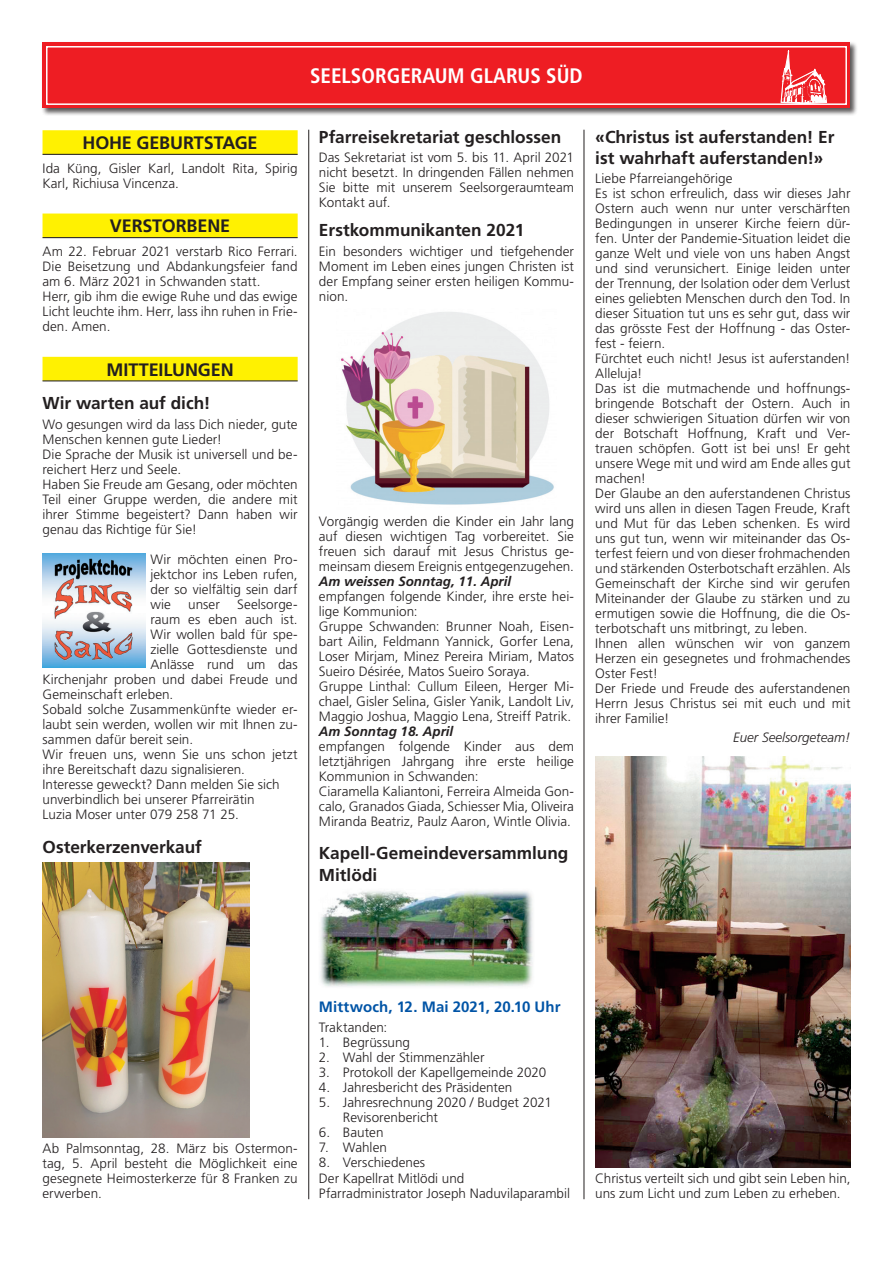
<style>
.page{position:relative;width:893px;height:1263px;background:#fff}
.page>*{position:absolute;margin:0;border:0;box-sizing:border-box;transform-origin:0 0}
.t1{font:700 condensed 21px "Frutiger LT Pro";color:#fff}
.t2{font:700 18px "Frutiger LT Pro";letter-spacing:-.01em;color:#231f20}
.t3{font:700 17.25px/21px "Frutiger LT Pro";color:#231f20}
.t4{font:700 15px "Frutiger LT Pro";letter-spacing:.005em;color:#0154a6}
.t5{font:300 13.5px/15px "Frutiger LT Pro";letter-spacing:.005em;color:#231f20}
.t6{font:italic 700 13.5px "Frutiger LT Pro";color:#231f20}
.t7{font:italic 300 13.5px "Frutiger LT Pro";color:#231f20}
</style>
<div class="page">
<hr style="left:308px;top:130px;width:1px;height:1069px;background:#231f20">
<hr style="left:583px;top:130px;width:1px;height:1069px;background:#231f20">
<div style="left:41px;top:41px;width:817px;height:75px;background:#231f20;opacity:.75"></div>
<div style="left:43px;top:43px;width:807px;height:65px;background:#ee1d23"></div>
<div style="left:46px;top:46px;width:801px;height:59px;border:2px solid #fff"></div>
<svg style="left:780px;top:41px;width:47px;height:64px"></svg>
<div style="left:43px;top:130px;width:255px;height:24px;background:#fff101"></div>
<hr style="left:43px;top:154px;width:255px;height:1px;background:#231f20">
<div style="left:43px;top:214px;width:255px;height:24px;background:#fff101"></div>
<hr style="left:43px;top:237px;width:255px;height:1px;background:#231f20">
<div style="left:43px;top:357px;width:255px;height:24px;background:#fff101"></div>
<hr style="left:43px;top:380px;width:255px;height:1px;background:#231f20">
<img style="left:43px;top:862px;width:206px;height:276px">
<img style="left:320px;top:890px;width:213px;height:97px">
<img style="left:595px;top:756px;width:255px;height:412px">
<img style="left:43px;top:553px;width:102px;height:115px">
<img style="left:341px;top:312px;width:213px;height:193px">
<p class="t1" style="left:310px;top:63px;width:274px">SEELSORGERAUM GLARUS SÜD</p>
<h2 class="t2" style="left:83px;top:132px;width:177px">HOHE GEBURTSTAGE</h2>
<p class="t5" style="left:43px;top:161px;width:257px">Ida Küng, Gisler Karl, Landolt Rita, Spirig<br>Karl, Richiusa Vincenza.</p>
<h2 class="t2" style="left:110px;top:215px;width:122px">VERSTORBENE</h2>
<p class="t5" style="left:43px;top:244px;width:257px">Am 22. Februar 2021 verstarb Rico Ferrari.<br>Die Beisetzung und Abdankungsfeier fand am 6. März 2021 in Schwanden statt.<br>Herr, gib ihm die ewige Ruhe und das ewige Licht leuchte ihm. Herr, lass ihn ruhen in Frie&shy;den. Amen.</p>
<h2 class="t2" style="left:107px;top:359px;width:129px">MITTEILUNGEN</h2>
<p class="t3" style="left:43px;top:393px;width:169px">Wir warten auf dich!</p>
<p class="t5" style="left:43px;top:417px;width:257px">Wo gesungen wird da lass Dich nieder, gute Menschen kennen gute Lieder!<br>Die Sprache der Musik ist universell und be&shy;reichert Herz und Seele.<br>Haben Sie Freude am Gesang, oder möchten Teil einer Gruppe werden, die andere mit ihrer Stimme begeistert? Dann haben wir genau das Richtige für Sie!</p>
<p class="t5" style="left:150px;top:552px;width:149px;text-align:justify">Wir möchten einen Pro&shy;jektchor ins Leben rufen, der so vielfältig sein darf wie</p>
<p class="t5" style="left:188px;top:597px;width:33px">unser</p>
<p class="t5" style="left:237px;top:597px;width:62px">Seelsorge-</p>
<p class="t5" style="left:150px;top:612px;width:149px">raum es eben auch ist.</p>
<p class="t5" style="left:150px;top:627px;width:149px">Wir wollen bald für spe-</p>
<p class="t5" style="left:150px;top:642px;width:149px">zielle Gottesdienste und</p>
<p class="t5" style="left:150px;top:657px;width:149px">Anlässe rund um das</p>
<p class="t5" style="left:43px;top:672px;width:257px">Kirchenjahr proben und dabei Freude und</p>
<p class="t5" style="left:43px;top:687px;width:132px">Gemeinschaft erleben.</p>
<p class="t5" style="left:43px;top:702px;width:257px">Sobald solche Zusammenkünfte wieder er-</p>
<p class="t5" style="left:43px;top:717px;width:257px">laubt sein werden, wollen wir mit Ihnen zu-</p>
<p class="t5" style="left:43px;top:732px;width:152px">sammen dafür bereit sein.</p>
<p class="t5" style="left:43px;top:747px;width:257px">Wir freuen uns, wenn Sie uns schon jetzt</p>
<p class="t5" style="left:43px;top:762px;width:204px">ihre Bereitschaft dazu signalisieren.</p>
<p class="t5" style="left:43px;top:777px;width:239px">Interesse geweckt? Dann melden Sie sich</p>
<p class="t5" style="left:43px;top:792px;width:214px">unverbindlich bei unserer Pfarreirätin</p>
<p class="t5" style="left:43px;top:807px;width:198px">Luzia Moser unter 079 258 71 25.</p>
<p class="t3" style="left:43px;top:836px;width:161px">Osterkerzenverkauf</p>
<p class="t3" style="left:319px;top:126px;width:244px">Pfarreisekretariat geschlossen</p>
<p class="t5" style="left:319px;top:150px;width:257px;text-align:justify">Das Sekretariat ist vom 5. bis 11. April 2021 nicht besetzt. In dringenden Fällen nehmen Sie bitte mit unserem Seelsorgeraumteam Kontakt auf.</p>
<p class="t3" style="left:319px;top:220px;width:207px">Erstkommunikanten 2021</p>
<p class="t5" style="left:319px;top:244px;width:257px;text-align:justify">Ein besonders wichtiger und tiefgehender Moment im Leben eines jungen Christen ist der Empfang seiner ersten heiligen Kommu&shy;nion.</p>
<p class="t5" style="left:319px;top:514px;width:257px;text-align:justify">Vorgängig werden die Kinder ein Jahr lang auf diesen wichtigen Tag vorbereitet. Sie freuen sich darauf mit Jesus Christus ge&shy;meinsam diesem Ereignis entgegenzugehen.</p>
<p class="t6" style="left:319px;top:573px;width:194px">Am weissen Sonntag, 11. April</p>
<p class="t5" style="left:319px;top:589px;width:257px">empfangen folgende Kinder, ihre erste hei&shy;lige Kommunion:<br>Gruppe Schwanden: Brunner Noah, Eisen&shy;bart Ailin, Feldmann Yannick, Gorfer Lena, Loser Mirjam, Minez Pereira Miriam, Matos Sueiro Désirée, Matos Sueiro Soraya.<br>Gruppe Linthal: Cullum Eileen, Herger Mi&shy;chael, Gisler Selina, Gisler Yanik, Landolt Liv, Maggio Joshua, Maggio Lena, Streiff Patrik.</p>
<p class="t6" style="left:319px;top:723px;width:136px">Am Sonntag 18. April</p>
<p class="t5" style="left:319px;top:739px;width:257px">empfangen folgende Kinder aus dem letztjährigen Jahrgang ihre erste heilige Kommunion in Schwanden:<br>Ciaramella Kaliantoni, Ferreira Almeida Gon&shy;calo, Granados Giada, Schiesser Mia, Oliveira Miranda Beatriz, Paulz Aaron, Wintle Olivia.</p>
<p class="t3" style="left:319px;top:843px;width:251px">Kapell-Gemeindeversammlung<br>Mitlödi</p>
<p class="t3" style="left:595px;top:126px;width:241px">«Christus ist auferstanden! Er ist wahrhaft auferstanden!»</p>
<p class="t5" style="left:595px;top:171px;width:257px">Liebe Pfarreiangehörige<br>Es ist schon erfreulich, dass wir dieses Jahr Ostern auch wenn nur unter verschärften Bedingungen in unserer Kirche feiern dür&shy;fen. Unter der Pandemie-Situation leidet die ganze Welt und viele von uns haben Angst und sind verunsichert. Einige leiden unter der Trennung, der Isolation oder dem Verlust eines geliebten Menschen durch den Tod. In dieser Situation tut uns es sehr gut, dass wir das grösste Fest der Hoffnung - das Oster&shy;fest - feiern.<br>Fürchtet euch nicht! Jesus ist auferstanden!<br>Alleluja!<br>Das ist die mutmachende und hoffnungs&shy;bringende Botschaft der Ostern. Auch in dieser schwierigen Situation dürfen wir von der Botschaft Hoffnung, Kraft und Ver&shy;trauen schöpfen. Gott ist bei uns! Er geht unsere Wege mit und wird am Ende alles gut machen!<br>Der Glaube an den auferstandenen Christus wird uns allen in diesen Tagen Freude, Kraft und Mut für das Leben schenken. Es wird uns gut tun, wenn wir miteinander das Os&shy;terfest feiern und von dieser frohmachenden und stärkenden Osterbotschaft erzählen. Als Gemeinschaft der Kirche sind wir gerufen Miteinander der Glaube zu stärken und zu ermutigen sowie die Hoffnung, die die Os&shy;terbotschaft uns mitbringt, zu leben.<br>Ihnen allen wünschen wir von ganzem Herzen ein gesegnetes und frohmachendes Oster Fest!<br>Der Friede und Freude des auferstandenen Herrn Jesus Christus sei mit euch und mit ihrer Familie!</p>
<p class="t7" style="left:733px;top:730px;width:119px">Euer Seelsorgeteam!</p>
<p class="t5" style="left:43px;top:1140px;width:257px;text-align:justify">Ab Palmsonntag, 28. März bis Ostermon&shy;tag, 5. April besteht die Möglichkeit eine gesegnete Heimosterkerze für 8 Franken zu erwerben.</p>
<p class="t4" style="left:319px;top:998px;width:243px">Mittwoch, 12. Mai 2021, 20.10 Uhr</p>
<p class="t5" style="left:319px;top:1019px;width:70px">Traktanden:</p>
<p class="t5" style="left:319px;top:1034px;width:93px">1. Begrüssung</p>
<p class="t5" style="left:319px;top:1049px;width:167px">2. Wahl der Stimmenzähler</p>
<p class="t5" style="left:319px;top:1064px;width:229px">3. Protokoll der Kapellgemeinde 2020</p>
<p class="t5" style="left:319px;top:1079px;width:195px">4. Jahresbericht des Präsidenten</p>
<p class="t5" style="left:343px;top:1094px;width:210px;text-indent:-24px">5. Jahresrechnung 2020 / Budget 2021<br>Revisorenbericht</p>
<p class="t5" style="left:319px;top:1124px;width:66px">6. Bauten</p>
<p class="t5" style="left:319px;top:1139px;width:70px">7. Wahlen</p>
<p class="t5" style="left:319px;top:1154px;width:253px;line-height:15.6px">8. Verschiedenes<br>Der Kapellrat Mitlödi und<br>Pfarradministrator Joseph Naduvilaparambil</p>
<p class="t5" style="left:595px;top:1170px;width:257px">Christus verteilt sich und gibt sein Leben hin, uns zum Licht und zum Leben zu erheben.</p>
</div>
